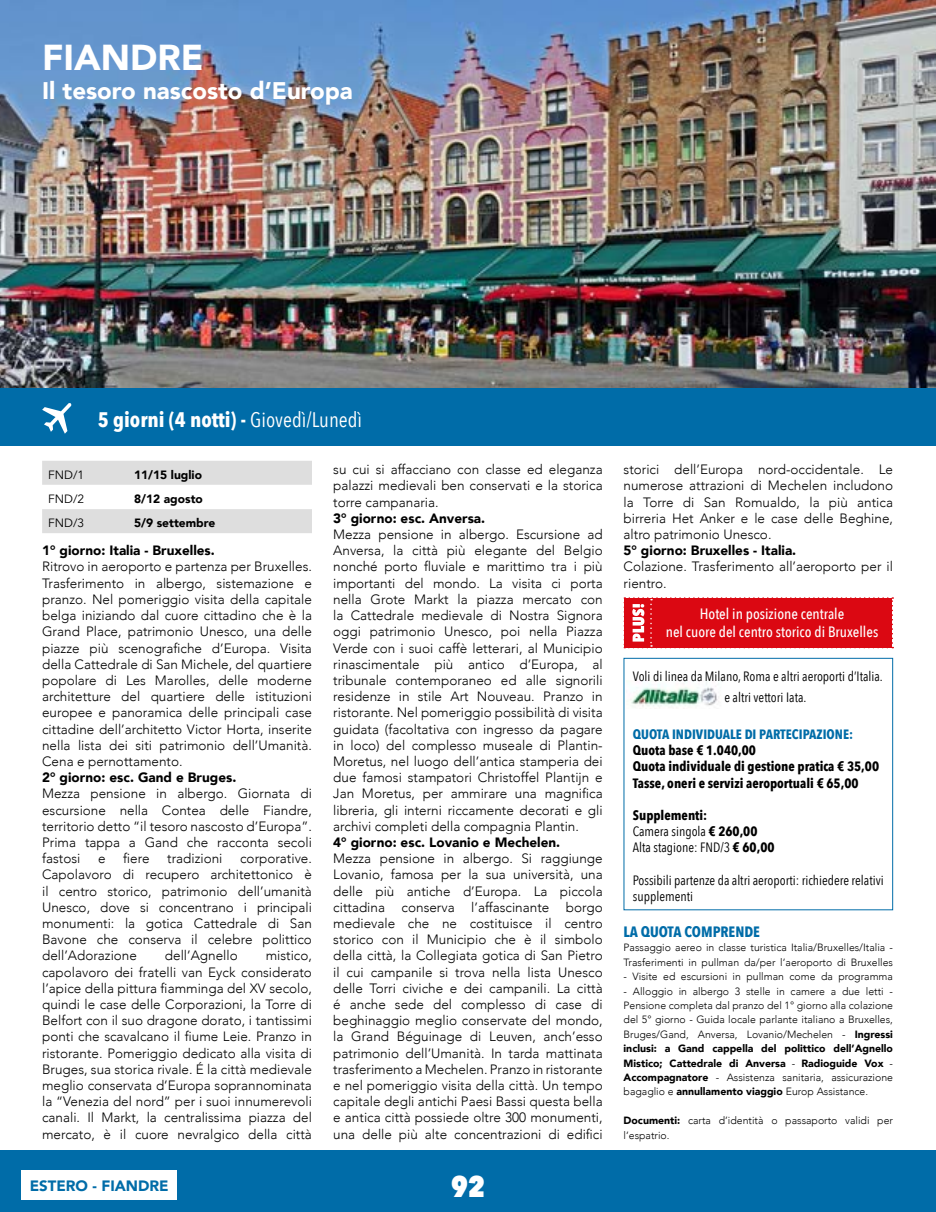
<style>
.page{position:relative;width:936px;height:1212px;background:#fff}
.page>*{position:absolute;margin:0;border:0;box-sizing:border-box;transform-origin:0 0}
.t1{font:900 36px "Avenir";color:#fff}
.t2{font:800 30px "Avenir Next Condensed";color:#fff}
.t3{font:900 24px "Avenir";color:#fff}
.t4{font:700 21px "Avenir Next Condensed";color:#fff}
.t5{font:500 15px/18px "Avenir Next Condensed";color:#fff;text-align:center}
.t6{font:700 15px "Avenir Next Condensed";color:#006ca8}
.t7{font:900 15px "Avenir";color:#006ca8}
.t8{font:300 13.5px/16.2px "Avenir";color:#000;text-align:justify}
.t9{font:13.5px/16.2px "Avenir Next Condensed";color:#000}
.t10{font:900 13.5px "Avenir";color:#000}
.t11{font:700 13.5px/16.2px "Avenir Next Condensed";color:#000}
.t12{font:700 13.5px "Avenir Next Condensed";color:#006ca8}
.t13{font:900 12px "Avenir";color:#000}
.t14{font:12px "Avenir";color:#000}
.t15{font:300 10.5px/14.4px "Avenir";color:#000}
.s1{font-weight:400}
.s2{font-weight:700}
.s3{font-weight:900}
</style>
<div class="page">
<div style="left:0;top:1150px;width:935px;height:62px;background:#006ca8"></div>
<div style="left:21px;top:1170px;width:156px;height:30px;background:#fff"></div>
<img style="left:0;top:0;width:935px;height:389px">
<div style="left:0;top:389px;width:935px;height:57px;background:#006ca8"></div>
<svg style="left:42px;top:403px;width:29px;height:31px"></svg>
<img style="left:630px;top:681px;width:89px;height:27px">
<div style="left:623px;top:658px;width:270px;height:252px;border:1px solid #006ca8"></div>
<svg style="left:42px;top:461px;width:270px;height:72px"></svg>
<div style="left:623px;top:597px;width:270px;height:51px;background:#db0812"></div>
<h1 class="t1" style="left:42px;top:27px;width:163px">FIANDRE</h1>
<h3 class="t3" style="left:42px;top:70px;width:312px">Il tesoro nascosto d’Europa</h3>
<h3 class="t4" style="left:98px;top:406px;width:266px">5 giorni (4 notti) - <span class="s1">Giovedì/Lunedì</span></h3>
<p class="t14" style="left:48px;top:467px;width:38px">FND/1</p>
<p class="t13" style="left:134px;top:464px;width:69px">11/15 luglio</p>
<p class="t14" style="left:48px;top:491px;width:38px">FND/2</p>
<p class="t13" style="left:134px;top:488px;width:70px">8/12 agosto</p>
<p class="t14" style="left:48px;top:516px;width:38px">FND/3</p>
<p class="t13" style="left:134px;top:513px;width:83px">5/9 settembre</p>
<p class="t10" style="left:42px;top:539px;width:174px">1° giorno: Italia - Bruxelles.</p>
<p class="t8" style="left:42px;top:559px;width:271px">Ritrovo in aeroporto e partenza per Bruxelles.<br>Trasferimento in albergo, sistemazione e pranzo. Nel pomeriggio visita della capitale belga iniziando dal cuore cittadino che è la Grand Place, patrimonio Unesco, una delle piazze più scenografiche d’Europa. Visita della Cattedrale di San Michele, del quartiere popolare di Les Marolles, delle moderne architetture del quartiere delle istituzioni europee e panoramica delle principali case cittadine dell’architetto Victor Horta, inserite nella lista dei siti patrimonio dell’Umanità.<br>Cena e pernottamento.</p>
<p class="t10" style="left:42px;top:766px;width:196px">2° giorno: esc. Gand e Bruges.</p>
<p class="t8" style="left:42px;top:785px;width:271px">Mezza pensione in albergo. Giornata di escursione nella Contea delle Fiandre, territorio detto “il tesoro nascosto d’Europa”.<br>Prima tappa a Gand che racconta secoli fastosi</p>
<p class="t8" style="left:98px;top:850px;width:9px">e</p>
<p class="t8" style="left:123px;top:850px;width:28px">fiere</p>
<p class="t8" style="left:167px;top:850px;width:57px">tradizioni</p>
<p class="t8" style="left:42px;top:850px;width:271px;text-indent:198px">corporative.<br>Capolavoro di recupero architettonico è il centro storico, patrimonio dell’umanità Unesco, dove si concentrano i principali monumenti: la gotica Cattedrale di San Bavone che conserva il celebre polittico dell’Adorazione</p>
<p class="t8" style="left:165px;top:947px;width:74px">dell’Agnello</p>
<p class="t8" style="left:42px;top:947px;width:271px;text-indent:223px">mistico, capolavoro dei fratelli van Eyck considerato l’apice della pittura fiamminga del XV secolo, quindi le case delle Corporazioni, la Torre di Belfort con il suo dragone dorato, i tantissimi ponti che scavalcano il fiume Leie. Pranzo in ristorante. Pomeriggio dedicato alla visita di Bruges, sua storica rivale. É la città medievale meglio conservata d’Europa soprannominata la “Venezia del nord” per i suoi innumerevoli canali. Il Markt, la centralissima piazza del mercato, è il cuore nevralgico della città</p>
<p class="t8" style="left:333px;top:461px;width:271px">su cui si affacciano con classe ed eleganza palazzi medievali ben conservati e la storica torre campanaria.</p>
<p class="t10" style="left:333px;top:507px;width:153px">3° giorno: esc. Anversa.</p>
<p class="t8" style="left:333px;top:526px;width:271px">Mezza pensione in albergo. Escursione ad Anversa, la città più elegante del Belgio nonché porto fluviale e marittimo tra i più importanti del mondo. La visita ci porta nella Grote Markt la piazza mercato con la Cattedrale medievale di Nostra Signora oggi patrimonio Unesco, poi nella Piazza Verde con i suoi caffè letterari, al Municipio rinascimentale più antico d’Europa, al tribunale contemporaneo ed alle signorili residenze in stile Art Nouveau. Pranzo in ristorante. Nel pomeriggio possibilità di visita guidata (facoltativa con ingresso da pagare in loco) del complesso museale di Plantin-Moretus, nel luogo dell’antica stamperia dei due famosi stampatori Christoffel Plantijn e Jan Moretus, per ammirare una magnifica libreria, gli interni riccamente decorati e gli archivi completi della compagnia Plantin.</p>
<p class="t10" style="left:333px;top:831px;width:228px">4° giorno: esc. Lovanio e Mechelen.</p>
<p class="t8" style="left:333px;top:850px;width:271px">Mezza pensione in albergo. Si raggiunge Lovanio, famosa per la sua università, una delle più antiche d’Europa. La piccola cittadina conserva l’affascinante borgo medievale che ne costituisce il centro storico con il Municipio che è il simbolo della città, la Collegiata gotica di San Pietro il cui campanile si trova nella lista Unesco delle Torri civiche e dei campanili. La città é anche sede del complesso di case di beghinaggio meglio conservate del mondo, la Grand Béguinage di Leuven, anch’esso patrimonio dell’Umanità. In tarda mattinata trasferimento a Mechelen. Pranzo in ristorante e nel pomeriggio visita della città. Un tempo capitale degli antichi Paesi Bassi questa bella e antica città possiede oltre 300 monumenti, una delle più alte concentrazioni di edifici</p>
<p class="t7" style="left:30px;top:1173px;width:140px">ESTERO - FIANDRE</p>
<h2 class="t2" style="left:451px;top:1167px;width:35px">92</h2>
<p class="t8" style="left:623px;top:461px;width:271px">storici dell’Europa nord-occidentale. Le numerose attrazioni di Mechelen includono la Torre di San Romualdo, la più antica birreria Het Anker e le case delle Beghine, altro patrimonio Unesco.</p>
<p class="t10" style="left:623px;top:539px;width:174px">5° giorno: Bruxelles - Italia.</p>
<p class="t8" style="left:623px;top:559px;width:271px">Colazione. Trasferimento all’aeroporto per il rientro.</p>
<p class="t5" style="left:665px;top:605px;width:214px">Hotel in posizione centrale<br>nel cuore del centro storico di Bruxelles</p>
<p class="t9" style="left:724px;top:665px;width:160px;line-height:21px;text-indent:-91px">Voli di linea da Milano, Roma e altri aeroporti d’Italia. e altri vettori Iata.</p>
<p class="t12" style="left:632px;top:726px;width:222px">QUOTA INDIVIDUALE DI PARTECIPAZIONE:</p>
<p class="t11" style="left:632px;top:742px;width:248px">Quota base € 1.040,00<br>Quota individuale di gestione pratica € 35,00<br>Tasse, oneri e servizi aeroportuali € 65,00</p>
<p class="t9" style="left:632px;top:806px;width:143px"><span class="s2">Supplementi:<br></span>Camera singola <span class="s2">€ 260,00<br></span>Alta stagione: FND/3 <span class="s2">€ 60,00</span></p>
<p class="t9" style="left:632px;top:871px;width:252px">Possibili partenze da altri aeroporti: richiedere relativi supplementi</p>
<p class="t6" style="left:623px;top:922px;width:138px">LA QUOTA COMPRENDE</p>
<p class="t15" style="left:623px;top:940px;width:271px">Passaggio aereo in classe turistica Italia/Bruxelles/Italia -<br>Trasferimenti in pullman da/per l’aeroporto di Bruxelles</p>
<p class="t15" style="left:623px;top:969px;width:271px">- Visite ed escursioni in pullman come da programma</p>
<p class="t15" style="left:623px;top:984px;width:271px;text-align:justify">- Alloggio in albergo 3 stelle in camere a due letti - Pensione completa dal pranzo del 1° giorno alla colazione del 5° giorno - Guida locale parlante italiano a Bruxelles, Bruges/Gand, Anversa, Lovanio/Mechelen - <span class="s3">Ingressi inclusi: a Gand cappella del polittico dell’Agnello Mistico; Cattedrale di Anversa</span> - <span class="s3">Radioguide Vox</span> - <span class="s3">Accompagnatore</span> - Assistenza sanitaria, assicurazione bagaglio e <span class="s3">annullamento viaggio</span> Europ Assistance.</p>
<p class="t15" style="left:623px;top:1113px;width:271px"><span class="s3">Documenti:</span> carta d’identità o passaporto validi per l’espatrio.</p>
</div>
